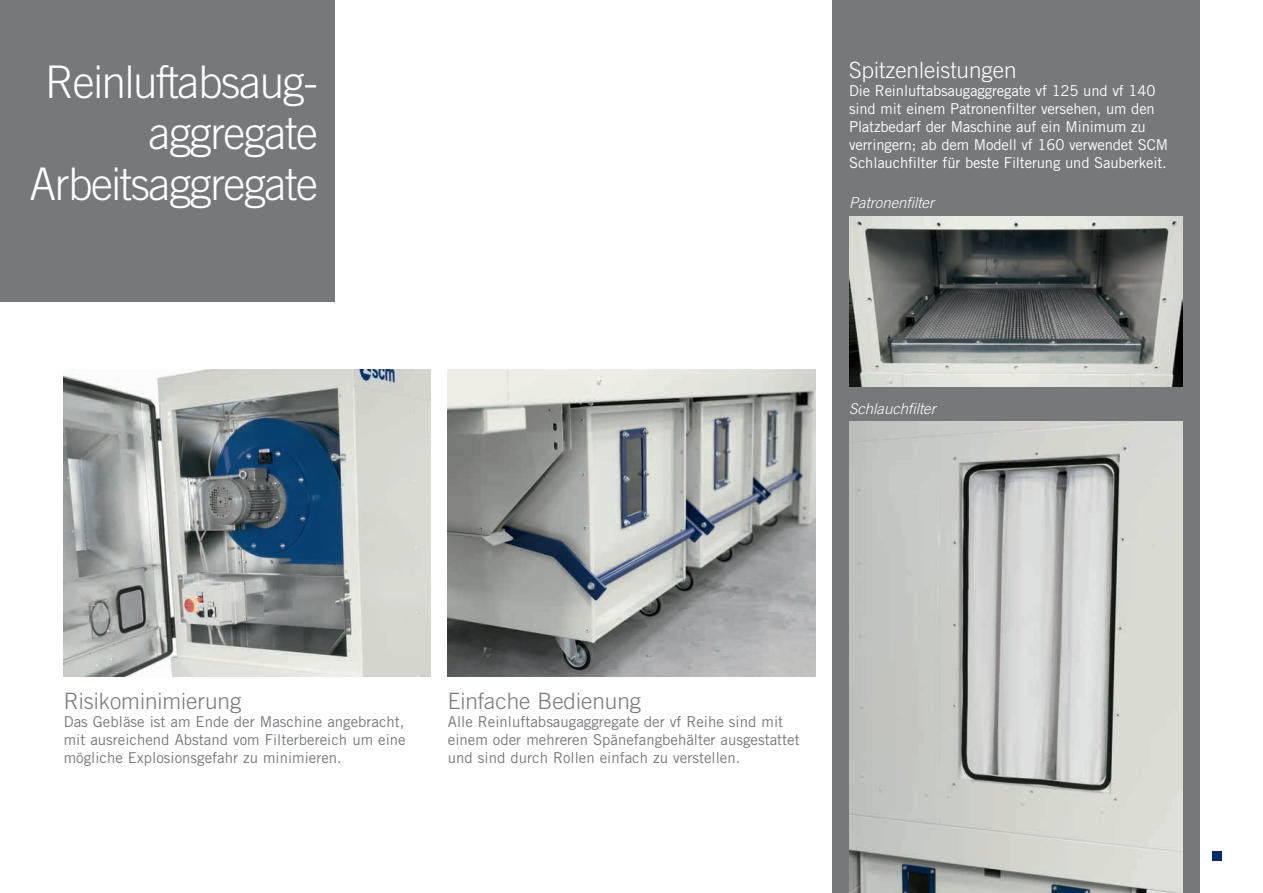
<style>
.page{position:relative;width:1263px;height:893px;background:#fff}
.page>*{position:absolute;margin:0;border:0;box-sizing:border-box;transform-origin:0 0}
.t1{font:300 45px/51px "Trade Gothic LT Std";letter-spacing:-.03em;color:#fff;text-align:right}
.t2{font:300 22.5px "Trade Gothic LT Std";color:#76787b}
.t3{font:300 22.5px "Trade Gothic LT Std";color:#fff}
.t4{font:15px/18px "Trade Gothic LT Std";color:#76787b;text-align:justify}
.t5{font:15px/18px "Trade Gothic LT Std";letter-spacing:-.01em;color:#fff}
.t6{font:italic 300 15px "Trade Gothic LT Std";color:#fff}
</style>
<div class="page">
<div style="left:1212px;top:852px;width:10px;height:9px;background:#002d66"></div>
<div style="left:832px;top:0;width:367px;height:893px;background:#76787b"></div>
<div style="left:0;top:0;width:335px;height:302px;background:#76787b"></div>
<img style="left:849px;top:217px;width:333px;height:170px">
<img style="left:849px;top:422px;width:333px;height:471px">
<img style="left:64px;top:370px;width:367px;height:306px">
<img style="left:448px;top:370px;width:367px;height:306px">
<h1 class="t1" style="left:30px;top:56px;width:290px">Reinluftabsaug&shy;aggregate<br>Arbeitsaggregate</h1>
<h2 class="t3" style="left:849px;top:57px;width:169px">Spitzenleistungen</h2>
<p class="t5" style="left:849px;top:82px;width:320px">Die Reinluftabsaugaggregate vf 125 und vf 140 sind mit einem Patronenfilter versehen, um den Platzbedarf der Maschine auf ein Minimum zu verringern; ab dem Modell vf 160 verwendet SCM Schlauchfilter für beste Filterung und Sauberkeit.</p>
<p class="t6" style="left:849px;top:193px;width:87px">Patronenfilter</p>
<p class="t6" style="left:849px;top:399px;width:88px">Schlauchfilter</p>
<h2 class="t2" style="left:64px;top:688px;width:179px">Risikominimierung</h2>
<p class="t4" style="left:64px;top:713px;width:343px">Das Gebläse ist am Ende der Maschine angebracht, mit ausreichend Abstand vom Filterbereich um eine mögliche Explosionsgefahr zu minimieren.</p>
<h2 class="t2" style="left:448px;top:688px;width:195px">Einfache Bedienung</h2>
<p class="t4" style="left:448px;top:713px;width:353px;text-align:left">Alle Reinluftabsaugaggregate der vf Reihe sind mit einem oder mehreren Spänefangbehälter ausgestattet und sind durch Rollen einfach zu verstellen.</p>
</div>
